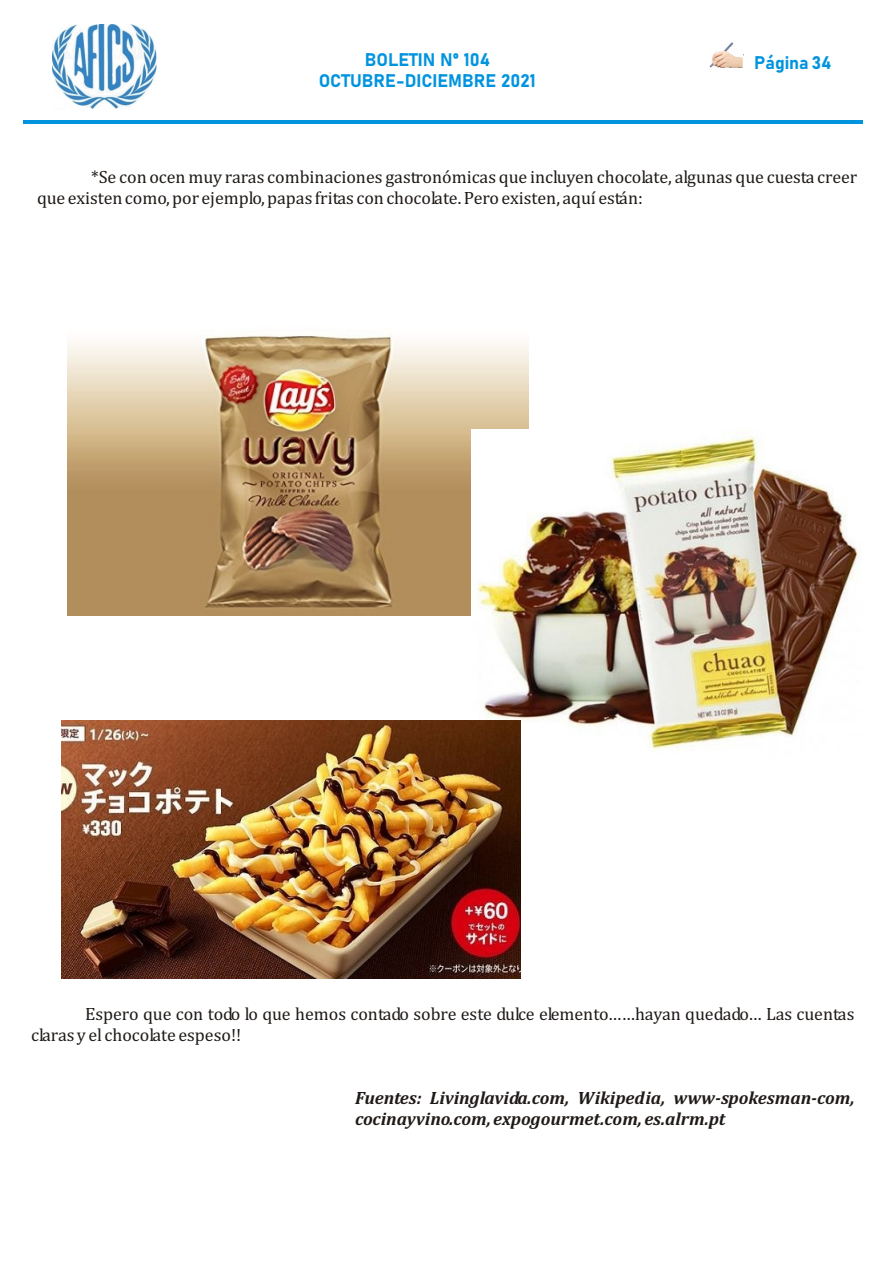
<style>
.page{position:relative;width:894px;height:1263px;background:#fff}
.page>*{position:absolute;margin:0;border:0;box-sizing:border-box;transform-origin:0 0}
.t1{font:18px/21.1px "Cambria";color:#1f1a17}
.t2{font:italic 700 18px/21.1px "Cambria";color:#1f1a17}
.t3{font:700 18px "Bahnschrift";color:#0094de}
</style>
<div class="page">
<hr style="left:23px;top:120px;width:840px;height:4px;background:#0094de">
<img style="left:709px;top:42px;width:33px;height:25px">
<img style="left:53px;top:24px;width:103px;height:85px">
<img style="left:68px;top:335px;width:460px;height:281px">
<img style="left:471px;top:430px;width:388px;height:320px">
<img style="left:61px;top:721px;width:460px;height:258px">
<p class="t3" style="left:365px;top:51px;width:127px">BOLETIN Nº 104</p>
<p class="t3" style="left:754px;top:55px;width:79px">Página 34</p>
<p class="t3" style="left:319px;top:73px;width:219px">OCTUBRE-DICIEMBRE 2021</p>
<p class="t1" style="left:37px;top:168px;width:822px;text-indent:54px">*Se con ocen muy raras combinaciones gastronómicas que incluyen chocolate, algunas que cuesta creer que existen como, por ejemplo, papas fritas con chocolate. Pero existen, aquí están:</p>
<p class="t1" style="left:31px;top:1004px;width:825px;text-indent:54px">Espero que con todo lo que hemos contado sobre este dulce elemento……hayan quedado… Las cuentas claras y el chocolate espeso!!</p>
<p class="t2" style="left:355px;top:1088px;width:501px">Fuentes: Livinglavida.com, Wikipedia, www-spokesman-com, cocinayvino.com, expogourmet.com, es.alrm.pt</p>
</div>
